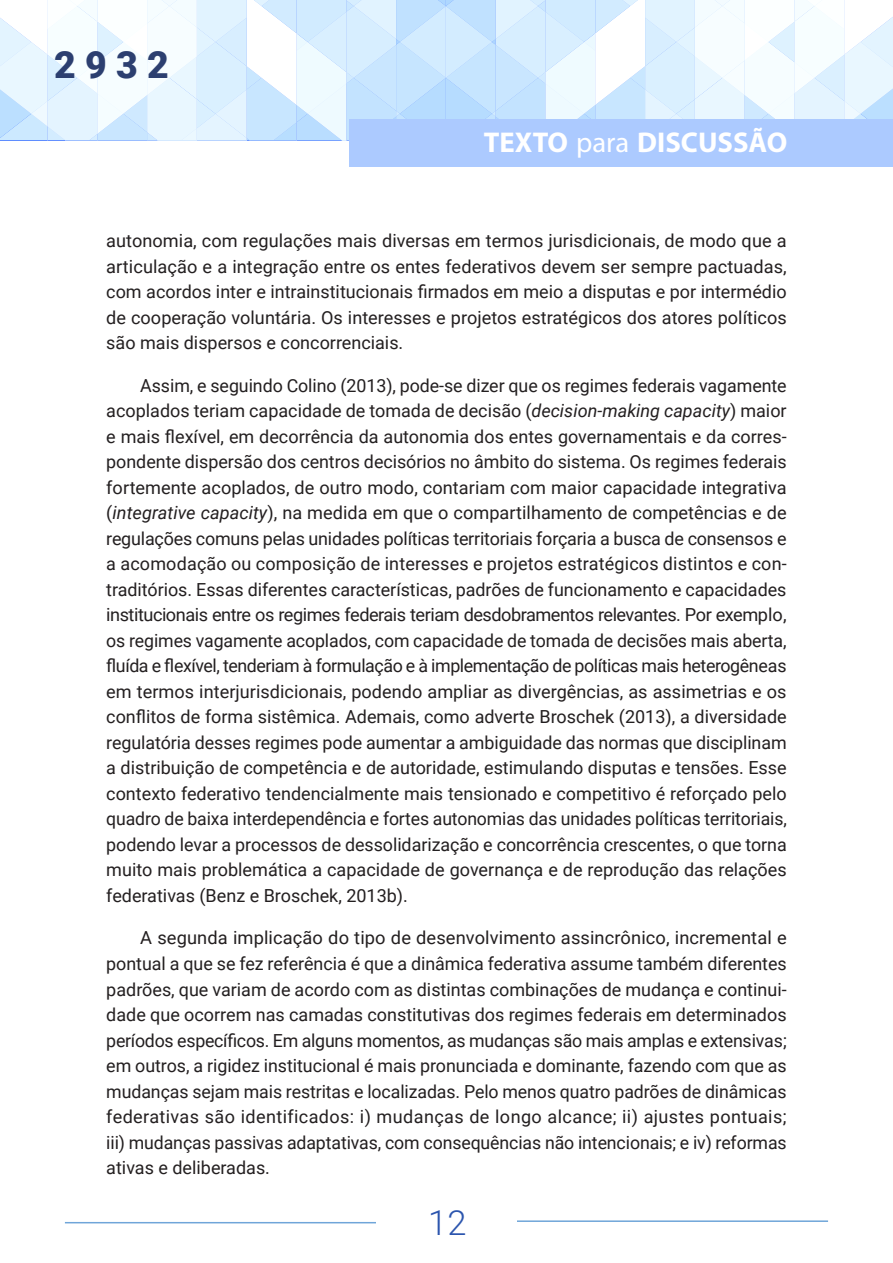
<style>
.page{position:relative;width:893px;height:1263px;background:#fff}
.page>*{position:absolute;margin:0;border:0;box-sizing:border-box;transform-origin:0 0}
.t1{font:900 37.5px "Roboto";color:#2c3f70}
.t2{font:300 34.5px "Roboto";color:#2c55ae}
.t3{font:700 28.65px "Myriad Pro";color:#fff}
.texto_corrido{font:18px/25.5px "Roboto";color:#231f20;text-align:justify}
.s1{font-weight:400}
.s2{font-style:italic}
</style>
<div class="page">
<svg style="left:0;top:0;width:893px;height:140px"></svg>
<div style="left:349px;top:119px;width:544px;height:48px;background:#accaff"></div>
<hr style="left:517px;top:1220px;width:311px;height:2px;background:#6fa5d9">
<hr style="left:65px;top:1222px;width:311px;height:1px;background:#6fa5d9">
<h1 class="t1" style="left:54px;top:38px;width:116px">2932</h1>
<h3 class="t3" style="left:484px;top:124px;width:305px">TEXTO <span class="s1">para</span> DISCUSSÃO</h3>
<p class="texto_corrido" style="left:106px;top:228px;width:682px">autonomia, com regulações mais diversas em termos jurisdicionais, de modo que a articulação e a integração entre os entes federativos devem ser sempre pactuadas, com acordos inter e intrainstitucionais firmados em meio a disputas e por intermédio de cooperação voluntária. Os interesses e projetos estratégicos dos atores políticos são mais dispersos e concorrenciais.</p>
<p class="texto_corrido" style="left:106px;top:372px;width:682px;text-indent:34px">Assim, e seguindo Colino (2013), pode-se dizer que os regimes federais vagamente acoplados teriam capacidade de tomada de decisão (<span class="s2">decision-making capacity</span>) maior e mais flexível, em decorrência da autonomia dos entes governamentais e da corres&shy;pondente dispersão dos centros decisórios no âmbito do sistema. Os regimes federais fortemente acoplados, de outro modo, contariam com maior capacidade integrativa (<span class="s2">integrative capacity</span>), na medida em que o compartilhamento de competências e de regulações comuns pelas unidades políticas territoriais forçaria a busca de consensos e a acomodação ou composição de interesses e projetos estratégicos distintos e con&shy;traditórios. Essas diferentes características, padrões de funcionamento e capacidades institucionais entre os regimes federais teriam desdobramentos relevantes. Por exemplo, os regimes vagamente acoplados, com capacidade de tomada de decisões mais aberta, fluída e flexível, tenderiam à formulação e à implementação de políticas mais heterogêneas em termos interjurisdicionais, podendo ampliar as divergências, as assimetrias e os conflitos de forma sistêmica. Ademais, como adverte Broschek (2013), a diversidade regulatória desses regimes pode aumentar a ambiguidade das normas que disciplinam a distribuição de competência e de autoridade, estimulando disputas e tensões. Esse contexto federativo tendencialmente mais tensionado e competitivo é reforçado pelo quadro de baixa interdependência e fortes autonomias das unidades políticas territoriais, podendo levar a processos de dessolidarização e concorrência crescentes, o que torna muito mais problemática a capacidade de governança e de reprodução das relações federativas (Benz e Broschek, 2013b).</p>
<p class="texto_corrido" style="left:106px;top:925px;width:682px;text-indent:34px">A segunda implicação do tipo de desenvolvimento assincrônico, incremental e pontual a que se fez referência é que a dinâmica federativa assume também diferentes padrões, que variam de acordo com as distintas combinações de mudança e continui&shy;dade que ocorrem nas camadas constitutivas dos regimes federais em determinados períodos específicos. Em alguns momentos, as mudanças são mais amplas e extensivas; em outros, a rigidez institucional é mais pronunciada e dominante, fazendo com que as mudanças sejam mais restritas e localizadas. Pelo menos quatro padrões de dinâmicas federativas são identificados: i) mudanças de longo alcance; ii) ajustes pontuais; iii) mudanças passivas adaptativas, com consequências não intencionais; e iv) reformas ativas e deliberadas.</p>
<h2 class="t2" style="left:428px;top:1198px;width:40px">12</h2>
</div>
